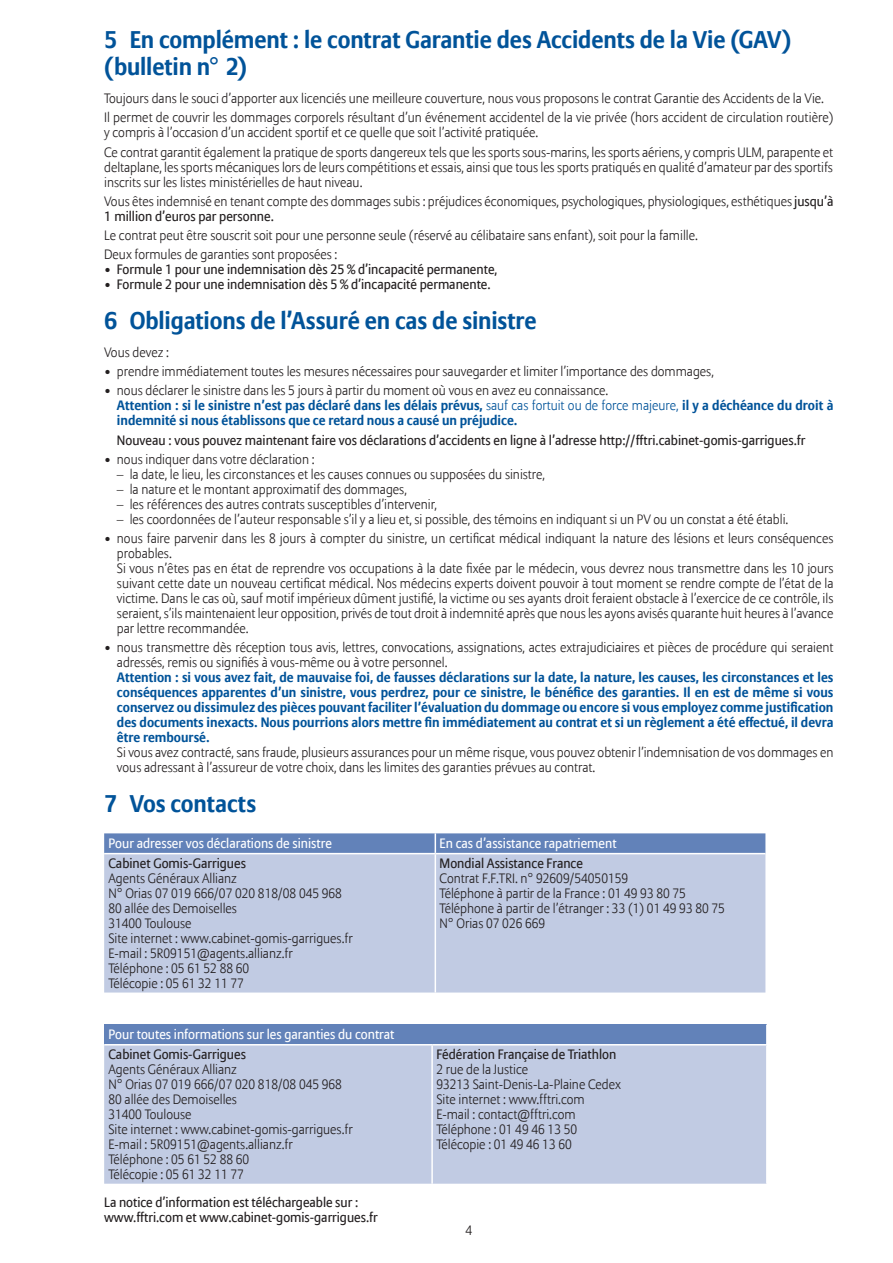
<style>
.page{position:relative;width:893px;height:1263px;background:#fff}
.page>*{position:absolute;margin:0;border:0;box-sizing:border-box;transform-origin:0 0}
.t1{font:700 24px/27px "Allianz Sans";letter-spacing:-.005em;color:#015399}
.Texte_sous_puce{font:300 13.5px/15px "Allianz Sans";color:#231f20}
.Texte{font:300 13.5px/15px "Allianz Sans";color:#231f20}
.Texte_sous_puce-2{font:700 13.5px/15px "Allianz Sans";color:#015399}
.Texte_sans_espace_av{font:300 13.5px "Allianz Sans";color:#231f20}
.Texte_sous_puce-3{font:13.5px "Allianz Sans";color:#231f20}
.Texte-2{font:13.5px "Allianz Sans";color:#231f20}
.Tablo_entete{font:13.5px "Allianz Sans";color:#fff}
.Texte_sans_espace_av-2{font:13.5px "Allianz Sans";color:#231f20}
.s1{font-weight:400}
.s2{font-weight:300}
</style>
<div class="page">
<svg style="left:104px;top:854px;width:661px;height:138px;background:#c2cce3"></svg>
<svg style="left:104px;top:833px;width:661px;height:20px;background:#6685ba"></svg>
<hr style="left:435px;top:854px;width:1px;height:138px;background:#fff">
<div style="left:104px;top:1024px;width:663px;height:21px;background:#6282b9"></div>
<div style="left:104px;top:1045px;width:662px;height:139px;background:#c1cbe3"></div>
<hr style="left:766px;top:1024px;width:2px;height:20px;background:#fff">
<hr style="left:104px;top:1044px;width:328px;height:1px;background:#fff">
<hr style="left:432px;top:1044px;width:336px;height:1px;background:#fff">
<hr style="left:431px;top:1045px;width:2px;height:139px;background:#fff">
<p class="t1" style="left:104px;top:27px;width:689px">5 En complément : le contrat Garantie des Accidents de la Vie (GAV) (bulletin n° 2)</p>
<p class="Texte" style="left:104px;top:91px;width:721px">Toujours dans le souci d’apporter aux licenciés une meilleure couverture, nous vous proposons le contrat Garantie des Accidents de la Vie.</p>
<p class="Texte" style="left:104px;top:111px;width:731px">Il permet de couvrir les dommages corporels résultant d’un événement accidentel de la vie privée (hors accident de circulation routière) y compris à l’occasion d’un accident sportif et ce quelle que soit l’activité pratiquée.</p>
<p class="Texte" style="left:104px;top:145px;width:730px;text-align:justify">Ce contrat garantit également la pratique de sports dangereux tels que les sports sous-marins, les sports aériens, y compris ULM, parapente et deltaplane, les sports mécaniques lors de leurs compétitions et essais, ainsi que tous les sports pratiqués en qualité d’amateur par des sportifs inscrits sur les listes ministérielles de haut niveau.</p>
<p class="Texte" style="left:104px;top:194px;width:731px">Vous êtes indemnisé en tenant compte des dommages subis : préjudices économiques, psychologiques, physiologiques, esthétiques <span class="s1">jusqu’à<br>1 million d’euros par personne.</span></p>
<p class="Texte" style="left:104px;top:228px;width:595px">Le contrat peut être souscrit soit pour une personne seule (réservé au célibataire sans enfant), soit pour la famille.</p>
<p class="Texte" style="left:104px;top:248px;width:235px">Deux formules de garanties sont proposées :</p>
<p class="Texte_sous_puce-3" style="left:104px;top:261px;width:395px"><span class="s2">•</span> Formule 1 pour une indemnisation dès 25 % d’incapacité permanente,</p>
<p class="Texte_sous_puce-3" style="left:104px;top:276px;width:388px"><span class="s2">•</span> Formule 2 pour une indemnisation dès 5 % d’incapacité permanente.</p>
<p class="t1" style="left:104px;top:308px;width:434px">6 Obligations de l’Assuré en cas de sinistre</p>
<p class="Texte" style="left:104px;top:345px;width:66px">Vous devez :</p>
<p class="Texte_sous_puce" style="left:104px;top:364px;width:611px">• prendre immédiatement toutes les mesures nécessaires pour sauvegarder et limiter l’importance des dommages,</p>
<p class="Texte_sous_puce" style="left:104px;top:384px;width:506px">• nous déclarer le sinistre dans les 5 jours à partir du moment où vous en avez eu connaissance.</p>
<p class="Texte_sous_puce-2" style="left:117px;top:398px;width:718px">Attention : si le sinistre n’est pas déclaré dans les délais prévus, <span class="s2">sauf cas fortuit ou de force majeure,</span> il y a déchéance du droit à indemnité si nous établissons que ce retard nous a causé un préjudice.</p>
<p class="Texte_sous_puce-3" style="left:117px;top:432px;width:690px">Nouveau : vous pouvez maintenant faire vos déclarations d’accidents en ligne à l’adresse http://fftri.cabinet-gomis-garrigues.fr</p>
<p class="Texte_sous_puce" style="left:104px;top:452px;width:212px">• nous indiquer dans votre déclaration :</p>
<p class="Texte_sous_puce" style="left:117px;top:467px;width:430px">– la date, le lieu, les circonstances et les causes connues ou supposées du sinistre,</p>
<p class="Texte_sous_puce" style="left:117px;top:482px;width:291px">– la nature et le montant approximatif des dommages,</p>
<p class="Texte_sous_puce" style="left:117px;top:497px;width:322px">– les références des autres contrats susceptibles d’intervenir,</p>
<p class="Texte_sous_puce" style="left:117px;top:512px;width:673px">– les coordonnées de l’auteur responsable s’il y a lieu et, si possible, des témoins en indiquant si un PV ou un constat a été établi.</p>
<p class="Texte_sous_puce" style="left:117px;top:531px;width:718px;text-indent:-13px">• nous faire parvenir dans les 8 jours à compter du sinistre, un certificat médical indiquant la nature des lésions et leurs conséquences probables.</p>
<p class="Texte_sous_puce" style="left:117px;top:561px;width:718px;text-align:justify">Si vous n’êtes pas en état de reprendre vos occupations à la date fixée par le médecin, vous devrez nous transmettre dans les 10 jours suivant cette date un nouveau certificat médical. Nos médecins experts doivent pouvoir à tout moment se rendre compte de l’état de la victime. Dans le cas où, sauf motif impérieux dûment justifié, la victime ou ses ayants droit feraient obstacle à l’exercice de ce contrôle, ils seraient, s’ils maintenaient leur opposition, privés de tout droit à indemnité après que nous les ayons avisés quarante huit heures à l’avance par lettre recommandée.</p>
<p class="Texte_sous_puce" style="left:117px;top:641px;width:718px;text-indent:-13px">• nous transmettre dès réception tous avis, lettres, convocations, assignations, actes extrajudiciaires et pièces de procédure qui seraient adressés, remis ou signifiés à vous-même ou à votre personnel.</p>
<p class="Texte_sous_puce-2" style="left:117px;top:670px;width:718px;text-align:justify">Attention : si vous avez fait, de mauvaise foi, de fausses déclarations sur la date, la nature, les causes, les circonstances et les conséquences apparentes d’un sinistre, vous perdrez, pour ce sinistre, le bénéfice des garanties. Il en est de même si vous conservez ou dissimulez des pièces pouvant faciliter l’évaluation du dommage ou encore si vous employez comme justification des documents inexacts. Nous pourrions alors mettre fin immédiatement au contrat et si un règlement a été effectué, il devra être remboursé.</p>
<p class="Texte_sous_puce" style="left:117px;top:746px;width:718px">Si vous avez contracté, sans fraude, plusieurs assurances pour un même risque, vous pouvez obtenir l’indemnisation de vos dommages en vous adressant à l’assureur de votre choix, dans les limites des garanties prévues au contrat.</p>
<p class="t1" style="left:104px;top:791px;width:154px">7 Vos contacts</p>
<p class="Tablo_entete" style="left:108px;top:835px;width:225px">Pour adresser vos déclarations de sinistre</p>
<p class="Tablo_entete" style="left:440px;top:835px;width:179px">En cas d’assistance rapatriement</p>
<p class="Texte_sans_espace_av-2" style="left:108px;top:855px;width:139px">Cabinet Gomis-Garrigues</p>
<p class="Texte_sans_espace_av" style="left:108px;top:870px;width:130px">Agents Généraux Allianz</p>
<p class="Texte_sans_espace_av" style="left:108px;top:885px;width:235px">N° Orias 07 019 666/07 020 818/08 045 968</p>
<p class="Texte_sans_espace_av" style="left:108px;top:900px;width:130px">80 allée des Demoiselles</p>
<p class="Texte_sans_espace_av" style="left:108px;top:915px;width:85px">31400 Toulouse</p>
<p class="Texte_sans_espace_av" style="left:108px;top:930px;width:246px">Site internet : www.cabinet-gomis-garrigues.fr</p>
<p class="Texte_sans_espace_av" style="left:108px;top:945px;width:186px">E-mail : 5R09151@agents.allianz.fr</p>
<p class="Texte_sans_espace_av" style="left:108px;top:960px;width:142px">Téléphone : 05 61 52 88 60</p>
<p class="Texte_sans_espace_av" style="left:108px;top:975px;width:137px">Télécopie : 05 61 32 11 77</p>
<p class="Texte-2" style="left:440px;top:855px;width:145px">Mondial Assistance France</p>
<p class="Texte" style="left:440px;top:872px;width:190px">Contrat F.F.TRI. n° 92609/54050159</p>
<p class="Texte" style="left:440px;top:887px;width:248px">Téléphone à partir de la France : 01 49 93 80 75</p>
<p class="Texte" style="left:440px;top:902px;width:287px">Téléphone à partir de l’étranger : 33 (1) 01 49 93 80 75</p>
<p class="Texte" style="left:440px;top:917px;width:107px">N° Orias 07 026 669</p>
<p class="Tablo_entete" style="left:108px;top:1026px;width:288px">Pour toutes informations sur les garanties du contrat</p>
<p class="Texte_sans_espace_av-2" style="left:108px;top:1046px;width:139px">Cabinet Gomis-Garrigues</p>
<p class="Texte_sans_espace_av" style="left:108px;top:1061px;width:130px">Agents Généraux Allianz</p>
<p class="Texte_sans_espace_av" style="left:108px;top:1076px;width:235px">N° Orias 07 019 666/07 020 818/08 045 968</p>
<p class="Texte_sans_espace_av" style="left:108px;top:1091px;width:130px">80 allée des Demoiselles</p>
<p class="Texte_sans_espace_av" style="left:108px;top:1106px;width:85px">31400 Toulouse</p>
<p class="Texte_sans_espace_av" style="left:108px;top:1121px;width:246px">Site internet : www.cabinet-gomis-garrigues.fr</p>
<p class="Texte_sans_espace_av" style="left:108px;top:1136px;width:186px">E-mail : 5R09151@agents.allianz.fr</p>
<p class="Texte_sans_espace_av" style="left:108px;top:1151px;width:142px">Téléphone : 05 61 52 88 60</p>
<p class="Texte_sans_espace_av" style="left:108px;top:1166px;width:137px">Télécopie : 05 61 32 11 77</p>
<p class="Texte-2" style="left:104px;top:1194px;width:256px">La notice d’information est téléchargeable sur :</p>
<p class="Texte-2" style="left:104px;top:1209px;width:275px">www.fftri.com et www.cabinet-gomis-garrigues.fr</p>
<p class="Texte-2" style="left:436px;top:1046px;width:181px">Fédération Française de Triathlon</p>
<p class="Texte" style="left:436px;top:1063px;width:93px">2 rue de la Justice</p>
<p class="Texte" style="left:436px;top:1078px;width:186px">93213 Saint-Denis-La-Plaine Cedex</p>
<p class="Texte_sans_espace_av" style="left:436px;top:1091px;width:150px">Site internet : www.fftri.com</p>
<p class="Texte_sans_espace_av" style="left:436px;top:1106px;width:141px">E-mail : contact@fftri.com</p>
<p class="Texte_sans_espace_av" style="left:436px;top:1121px;width:142px">Téléphone : 01 49 46 13 50</p>
<p class="Texte_sans_espace_av" style="left:436px;top:1136px;width:137px">Télécopie : 01 49 46 13 60</p>
<p class="Texte" style="left:465px;top:1224px;width:8px">4</p>
</div>
